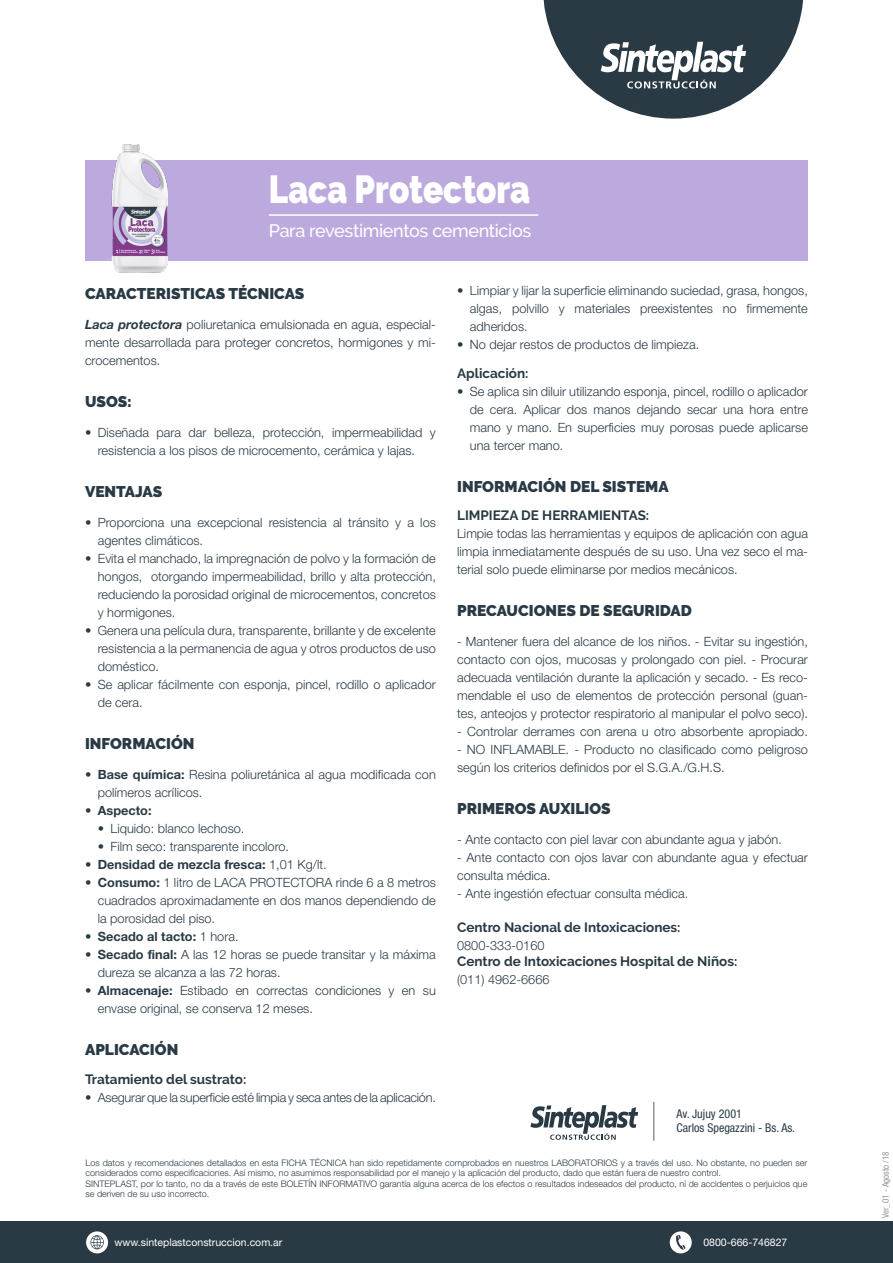
<style>
.page{position:relative;width:893px;height:1263px;background:#fff}
.page>*{position:absolute;margin:0;border:0;box-sizing:border-box;transform-origin:0 0}
.t1{font:900 39px "Raleway";color:#fff;scale:.85 1}
.t2{font:500 18px "Raleway";letter-spacing:-.02em;color:#fff}
.TITULO{font:900 15.45px "Raleway";color:#293a45}
.Pequeño_Tit{font:700 13.5px "Raleway";color:#293a45}
.Texto{font:300 12.75px/18px "Helvetica Neue";color:#293a45;text-align:justify}
.t3{font:700 12.75px "Helvetica Neue";color:#293a45}
.Texto-2{font:300 12.75px "Helvetica Neue";letter-spacing:-.02em;color:#293a45}
.Items{font:condensed 12px "Helvetica Neue";color:#293a45}
.Items-2{font:10.5px "Helvetica Neue";color:#fff}
.Texto-3{font:300 9px/10.5px "Helvetica Neue";color:#293a45}
.Items-3{font:condensed 9px "Helvetica Neue";color:#939598}
.s1{font-weight:700;font-style:italic}
.s2{font-weight:700}
.s3{font-weight:300}
</style>
<div class="page">
<div style="left:85px;top:160px;width:723px;height:101px;background:#bcaade"></div>
<svg style="left:543px;top:0;width:260px;height:119px"></svg>
<hr style="left:269px;top:214px;width:269px;height:2px;background:#fff">
<img style="left:111px;top:144px;width:56px;height:129px">
<div style="left:0;top:1221px;width:893px;height:42px;background:#293a45"></div>
<svg style="left:86px;top:1231px;width:22px;height:22px"></svg>
<svg style="left:670px;top:1231px;width:22px;height:22px"></svg>
<svg style="left:530px;top:1105px;width:108px;height:35px"></svg>
<hr style="left:653px;top:1102px;width:1px;height:39px;background:#5d5d5d">
<p class="t1" style="left:269px;top:166px;width:309px">Laca Protectora</p>
<p class="t2" style="left:269px;top:221px;width:264px">Para revestimientos cementicios</p>
<p class="TITULO" style="left:85px;top:285px;width:221px">CARACTERISTICAS TÉCNICAS</p>
<p class="Texto" style="left:85px;top:315px;width:352px"><span class="s1">Laca protectora</span> poliuretanica emulsionada en agua, especial&shy;mente desarrollada para proteger concretos, hormigones y mi&shy;crocementos.</p>
<p class="TITULO" style="left:85px;top:393px;width:48px">USOS:</p>
<p class="Texto" style="left:98px;top:423px;width:340px;text-indent:-13px">• Diseñada para dar belleza, protección, impermeabilidad y resistencia a los pisos de microcemento, cerámica y lajas.</p>
<p class="TITULO" style="left:85px;top:483px;width:79px">VENTAJAS</p>
<p class="Texto" style="left:98px;top:513px;width:340px;text-indent:-13px">• Proporciona una excepcional resistencia al tránsito y a los agentes climáticos.</p>
<p class="Texto" style="left:98px;top:549px;width:340px;text-indent:-13px">• Evita el manchado, la impregnación de polvo y la formación de hongos, otorgando impermeabilidad, brillo y alta protección, reduciendo la porosidad original de microcementos, concretos y hormigones.</p>
<p class="Texto" style="left:98px;top:621px;width:340px;text-indent:-13px">• Genera una película dura, transparente, brillante y de excelente resistencia a la permanencia de agua y otros productos de uso doméstico.</p>
<p class="Texto" style="left:98px;top:675px;width:340px;text-indent:-13px">• Se aplicar fácilmente con esponja, pincel, rodillo o aplicador de cera.</p>
<p class="TITULO" style="left:85px;top:735px;width:111px">INFORMACIÓN</p>
<p class="Texto" style="left:98px;top:765px;width:340px;text-indent:-13px"><span class="s2">• Base química:</span> Resina poliuretánica al agua modificada con polímeros acrílicos.</p>
<p class="t3" style="left:85px;top:803px;width:68px">• Aspecto:</p>
<p class="Texto" style="left:98px;top:819px;width:148px">• Liquido: blanco lechoso.</p>
<p class="Texto" style="left:98px;top:837px;width:193px">• Film seco: transparente incoloro.</p>
<p class="t3" style="left:85px;top:857px;width:243px">• Densidad de mezcla fresca: <span class="s3">1,01 Kg/lt.</span></p>
<p class="Texto" style="left:98px;top:873px;width:340px;text-indent:-13px"><span class="s2">• Consumo:</span> 1 litro de LACA PROTECTORA rinde 6 a 8 metros cuadrados aproximadamente en dos manos dependiendo de la porosidad del piso.</p>
<p class="t3" style="left:85px;top:929px;width:155px">• Secado al tacto: <span class="s3">1 hora.</span></p>
<p class="Texto" style="left:98px;top:945px;width:339px;text-indent:-13px"><span class="s2">• Secado final:</span> A las 12 horas se puede transitar y la máxima dureza se alcanza a las 72 horas.</p>
<p class="Texto" style="left:98px;top:981px;width:340px;text-indent:-13px"><span class="s2">• Almacenaje:</span> Estibado en correctas condiciones y en su envase original, se conserva 12 meses.</p>
<p class="TITULO" style="left:85px;top:1041px;width:95px">APLICACIÓN</p>
<p class="Pequeño_Tit" style="left:85px;top:1071px;width:163px">Tratamiento del sustrato:</p>
<p class="Texto-2" style="left:85px;top:1089px;width:352px">• Asegurar que la superficie esté limpia y seca antes de la aplicación.</p>
<p class="Texto" style="left:470px;top:282px;width:340px;text-indent:-13px">• Limpiar y lijar la superficie eliminando suciedad, grasa, hongos, algas, polvillo y materiales preexistentes no firmemente adheridos.</p>
<p class="Texto" style="left:457px;top:336px;width:244px">• No dejar restos de productos de limpieza.</p>
<p class="Pequeño_Tit" style="left:457px;top:365px;width:73px">Aplicación:</p>
<p class="Texto" style="left:470px;top:382px;width:340px;text-indent:-13px">• Se aplica sin diluir utilizando esponja, pincel, rodillo o aplicador de cera. Aplicar dos manos dejando secar una hora entre mano y mano. En superficies muy porosas puede aplicarse una tercer mano.</p>
<p class="TITULO" style="left:457px;top:477px;width:213px">INFORMACIÓN DEL SISTEMA</p>
<p class="Pequeño_Tit" style="left:457px;top:507px;width:194px">LIMPIEZA DE HERRAMIENTAS:</p>
<p class="Texto" style="left:457px;top:524px;width:352px">Limpie todas las herramientas y equipos de aplicación con agua limpia inmediatamente después de su uso. Una vez seco el ma&shy;terial solo puede eliminarse por medios mecánicos.</p>
<p class="TITULO" style="left:457px;top:601px;width:236px">PRECAUCIONES DE SEGURIDAD</p>
<p class="Texto" style="left:457px;top:632px;width:352px">- Mantener fuera del alcance de los niños. - Evitar su ingestión, contacto con ojos, mucosas y prolongado con piel. - Procurar adecuada ventilación durante la aplicación y secado. - Es reco&shy;mendable el uso de elementos de protección personal (guan&shy;tes, anteojos y protector respiratorio al manipular el polvo seco).</p>
<p class="Texto" style="left:457px;top:722px;width:352px">- Controlar derrames con arena u otro absorbente apropiado.</p>
<p class="Texto" style="left:457px;top:740px;width:352px">- NO INFLAMABLE. - Producto no clasificado como peligroso según los criterios definidos por el S.G.A./G.H.S.</p>
<p class="TITULO" style="left:457px;top:799px;width:155px">PRIMEROS AUXILIOS</p>
<p class="Texto" style="left:457px;top:830px;width:326px">- Ante contacto con piel lavar con abundante agua y jabón.</p>
<p class="Texto" style="left:457px;top:848px;width:352px">- Ante contacto con ojos lavar con abundante agua y efectuar consulta médica.</p>
<p class="Texto" style="left:457px;top:884px;width:233px">- Ante ingestión efectuar consulta médica.</p>
<p class="Pequeño_Tit" style="left:457px;top:920px;width:225px">Centro Nacional de Intoxicaciones:</p>
<p class="Texto" style="left:457px;top:936px;width:89px">0800-333-0160</p>
<p class="Pequeño_Tit" style="left:457px;top:954px;width:282px">Centro de Intoxicaciones Hospital de Niños:</p>
<p class="Texto" style="left:457px;top:970px;width:94px">(011) 4962-6666</p>
<p class="Items" style="left:676px;top:1106px;width:67px">Av. Jujuy 2001</p>
<p class="Items" style="left:676px;top:1121px;width:120px">Carlos Spegazzini - Bs. As.</p>
<p class="Texto-3" style="left:86px;top:1157px;width:723px">Los datos y recomendaciones detallados en esta FICHA TÉCNICA han sido repetidamente comprobados en nuestros LABORATORIOS y a través del uso. No obstante, no pueden ser considerados como especificaciones. Así mismo, no asumimos responsabilidad por el manejo y la aplicación del producto, dado que están fuera de nuestro control.</p>
<p class="Texto-3" style="left:86px;top:1178px;width:723px">SINTEPLAST, por lo tanto, no da a través de este BOLETÍN INFORMATIVO garantía alguna acerca de los efectos o resultados indeseados del producto, ni de accidentes o perjuicios que se deriven de su uso incorrecto.</p>
<p class="Items-2" style="left:115px;top:1236px;width:169px">www.sinteplastconstruccion.com.ar</p>
<p class="Items-2" style="left:703px;top:1236px;width:86px">0800-666-746827</p>
<p class="Items-3" style="left:880px;top:1218px;width:68px;rotate:-90deg">Ver_01 - Agosto /18</p>
</div>
